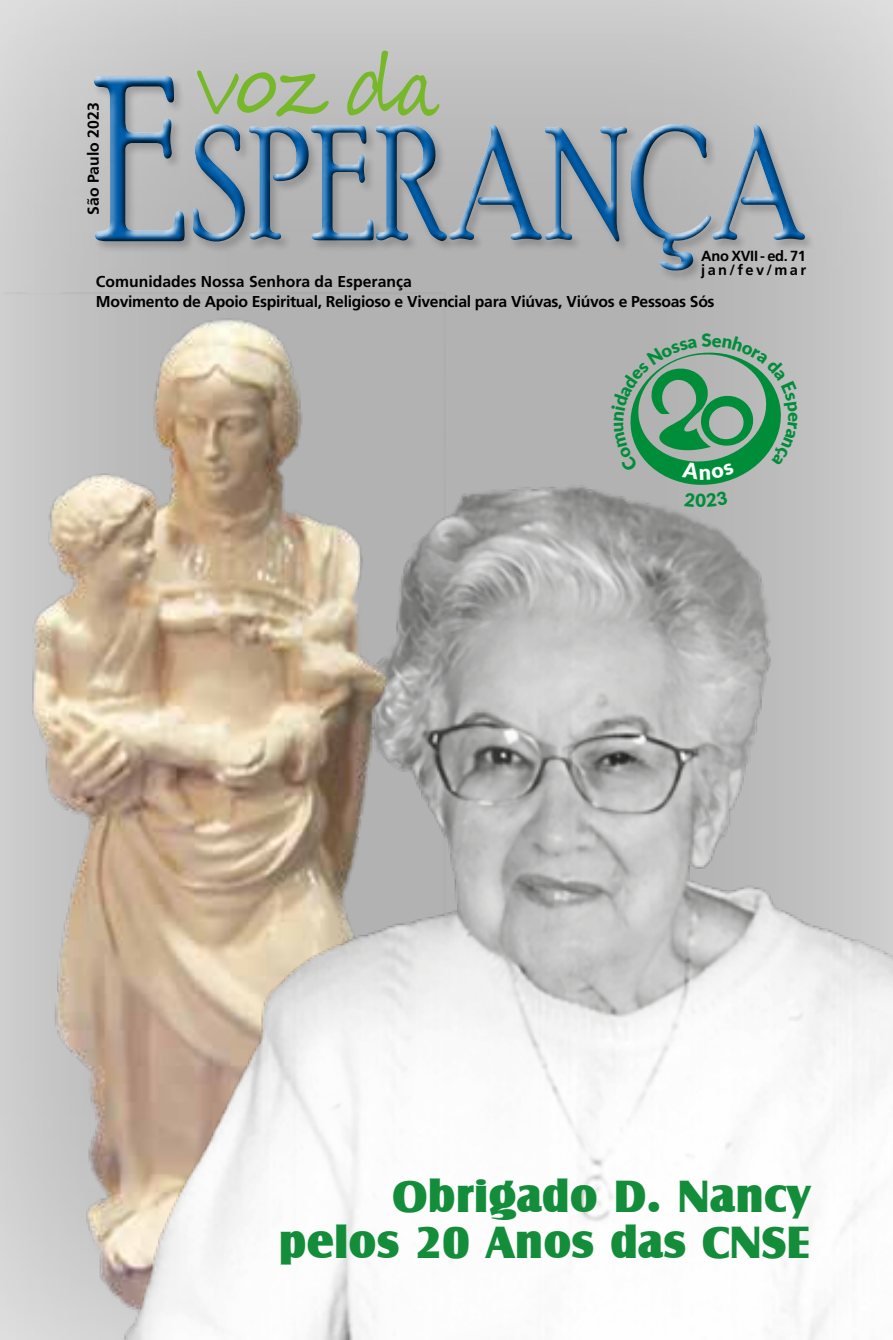
<style>
.page{position:relative;width:893px;height:1340px;background:#fff}
.page>*{position:absolute;margin:0;border:0;box-sizing:border-box;transform-origin:0 0}
.t1{font:46.57px/46.6px "Castle T Ultr";color:#138d39;text-align:right}
.t2{font:900 18.22px "Lato";color:#008d3a}
.t3{font:700 15.75px/20.2px "Frutiger LT Std";letter-spacing:-.02em;color:#000}
.t4{font:700 15.75px "Frutiger LT Std";color:#000}
.t5{font:700 14.62px/13.5px "Frutiger LT Std";letter-spacing:-.02em;color:#000}
</style>
<div class="page">
<div style="left:0;top:0;width:893px;height:1339px;background:#fff;opacity:.8"></div>
<img style="left:0;top:293px;width:446px;height:1046px">
<img style="left:83px;top:432px;width:810px;height:907px">
<svg style="left:347px;top:51px;width:92px;height:23px;background:#bfc3b9"></svg>
<svg style="left:197px;top:70px;width:132px;height:4px"></svg>
<div style="left:91px;top:74px;width:725px;height:208px;background:#000;opacity:.2"></div>
<div style="left:90px;top:75px;width:716px;height:197px;background:#000;opacity:.75"></div>
<svg style="left:611px;top:333px;width:187px;height:173px;background:#88ab96"></svg>
<p class="t4" style="left:84px;top:215px;width:114px;rotate:-90deg">São Paulo 2023</p>
<p class="t5" style="left:701px;top:249px;width:106px">Ano XVII - ed. 71 jan/fev/mar</p>
<p class="t3" style="left:96px;top:271px;width:620px">Comunidades Nossa Senhora da Esperança<br>Movimento de Apoio Espiritual, Religioso e Vivencial para Viúvas, Viúvos e Pessoas Sós</p>
<p class="t2" style="left:695px;top:486px;width:12px">0</p>
<h1 class="t1" style="left:279px;top:1172px;width:533px">Obrigado D. Nancy pelos 20 Anos das CNSE</h1>
</div>
